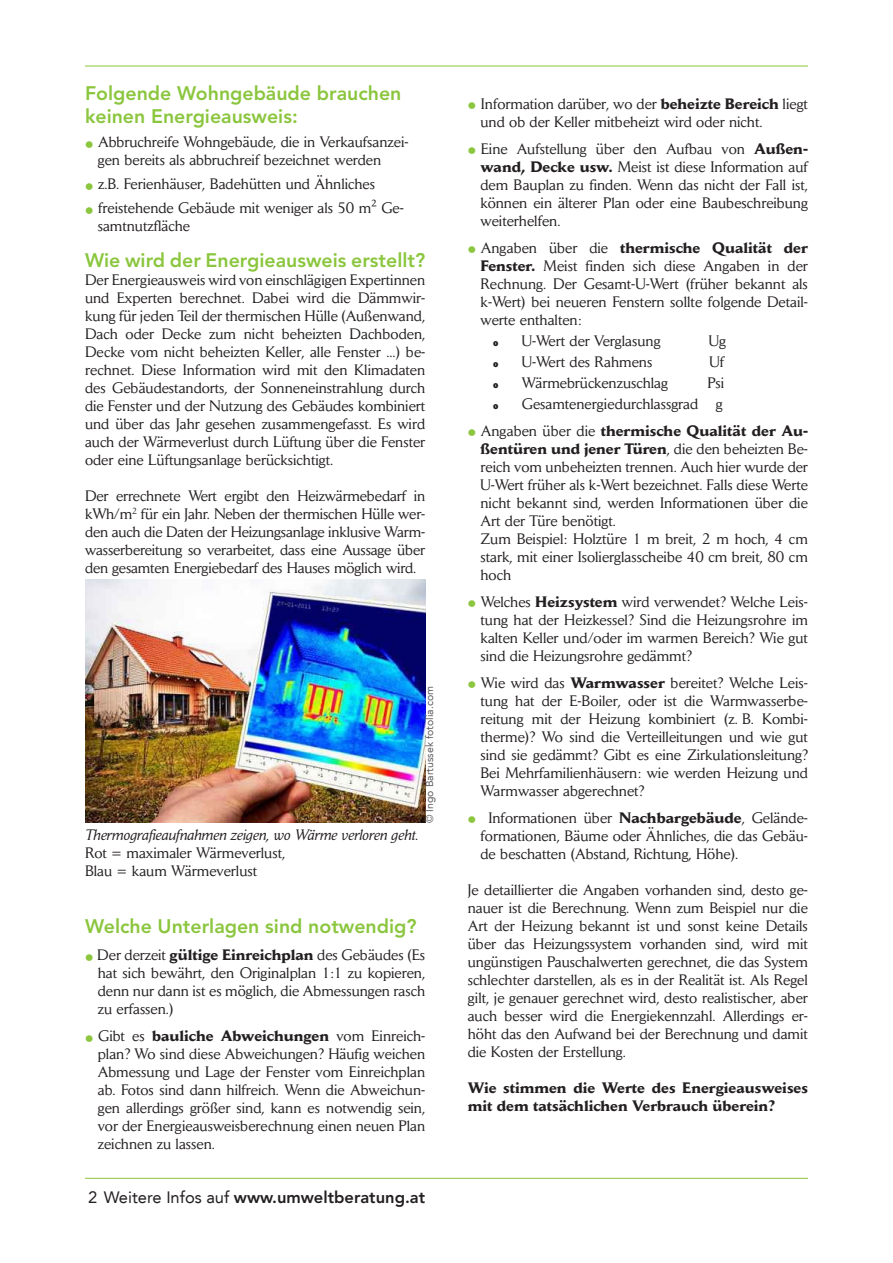
<style>
.page{position:relative;width:893px;height:1263px;background:#fff}
.page>*{position:absolute;margin:0;border:0;box-sizing:border-box;transform-origin:0 0}
.dieumweltberatung{font:800 19.5px/23.4px "Avenir LT Std";color:#8bc63e}
.t1{font:800 16.5px "Avenir LT Std";color:#231f20}
.dieumweltberatung-2{font:15px/18px "Daily News BQ";color:#231f20;text-align:justify}
.dieumweltberatung-3{font:700 15px/18px "Daily News BQ";color:#231f20}
.dieumweltberatung-4{font:italic 15px "Daily News BQ";color:#231f20}
.dieumweltberatung-5{font:10.5px "Avenir LT";color:#5f5f62}
.dieumweltberatung-6{font:900 9px "Dax";color:#231f20}
.s1{font-size:31.5px;color:#8bc63e}
.s2{font-weight:700}
.s3{font-family:"Avenir LT";font-weight:400}
</style>
<div class="page">
<hr style="left:85px;top:66px;width:723px;height:1px;background:#8bc63e">
<hr style="left:85px;top:1178px;width:723px;height:1px;background:#8bc63e">
<img style="left:85px;top:580px;width:340px;height:242px">
<p class="dieumweltberatung" style="left:85px;top:81px;width:318px">Folgende Wohngebäude brauchen keinen Energieausweis:</p>
<p class="dieumweltberatung-2" style="left:98px;top:133px;width:312px;text-indent:-13px"><span class="s1">•</span> Abbruchreife Wohngebäude, die in Verkaufsanzei&shy;gen bereits als abbruchreif bezeichnet werden</p>
<p class="dieumweltberatung-2" style="left:85px;top:175px;width:292px"><span class="s1">•</span> z.B. Ferienhäuser, Badehütten und Ähnliches</p>
<p class="dieumweltberatung-2" style="left:98px;top:199px;width:308px;text-indent:-13px"><span class="s1">•</span> freistehende Gebäude mit weniger als 50 m² Ge&shy;samtnutzfläche</p>
<p class="dieumweltberatung" style="left:85px;top:249px;width:342px">Wie wird der Energieausweis erstellt?</p>
<p class="dieumweltberatung-2" style="left:85px;top:271px;width:342px">Der Energieausweis wird von einschlägigen Expertinnen und Experten berechnet. Dabei wird die Dämmwir&shy;kung für jeden Teil der thermischen Hülle (Außenwand, Dach oder Decke zum nicht beheizten Dachboden, Decke vom nicht beheizten Keller, alle Fenster ...) be&shy;rechnet. Diese Information wird mit den Klimadaten des Gebäudestandorts, der Sonneneinstrahlung durch die Fenster und der Nutzung des Gebäudes kombiniert und über das Jahr gesehen zusammengefasst. Es wird auch der Wärmeverlust durch Lüftung über die Fenster oder eine Lüftungsanlage berücksichtigt.</p>
<p class="dieumweltberatung-2" style="left:85px;top:487px;width:342px">Der errechnete Wert ergibt den Heizwärmebedarf in kWh/m<sup>2</sup> für ein Jahr. Neben der thermischen Hülle wer&shy;den auch die Daten der Heizungsanlage inklusive Warm&shy;wasserbereitung so verarbeitet, dass eine Aussage über den gesamten Energiebedarf des Hauses möglich wird.</p>
<p class="dieumweltberatung-5" style="left:423px;top:823px;width:138px;rotate:-90deg">© Ingo Bartussek fotolia.com</p>
<p class="dieumweltberatung-4" style="left:85px;top:826px;width:335px">Thermografieaufnahmen zeigen, wo Wärme verloren geht.</p>
<p class="dieumweltberatung-2" style="left:85px;top:844px;width:202px">Rot = maximaler Wärmeverlust,</p>
<p class="dieumweltberatung-2" style="left:85px;top:862px;width:174px">Blau = kaum Wärmeverlust</p>
<p class="dieumweltberatung" style="left:85px;top:915px;width:333px">Welche Unterlagen sind notwendig?</p>
<p class="dieumweltberatung-2" style="left:98px;top:946px;width:329px;text-indent:-13px"><span class="s1">•</span> Der derzeit <span class="s2">gültige Einreichplan</span> des Gebäudes (Es hat sich bewährt, den Originalplan 1:1 zu kopieren, denn nur dann ist es möglich, die Abmessungen rasch zu erfassen.)</p>
<p class="dieumweltberatung-2" style="left:98px;top:1027px;width:329px;text-indent:-13px"><span class="s1">•</span> Gibt es <span class="s2">bauliche Abweichungen</span> vom Einreich&shy;plan? Wo sind diese Abweichungen? Häufig weichen Abmessung und Lage der Fenster vom Einreichplan ab. Fotos sind dann hilfreich. Wenn die Abweichun&shy;gen allerdings größer sind, kann es notwendig sein, vor der Energieausweisberechnung einen neuen Plan zeichnen zu lassen.</p>
<p class="t1" style="left:88px;top:1188px;width:338px"><span class="s3">2 Weitere Infos auf</span> www.umweltberatung.at</p>
<p class="dieumweltberatung-2" style="left:480px;top:94px;width:329px;text-indent:-13px"><span class="s1">•</span> Information darüber, wo der <span class="s2">beheizte Bereich</span> liegt und ob der Keller mitbeheizt wird oder nicht.</p>
<p class="dieumweltberatung-2" style="left:480px;top:139px;width:329px;text-indent:-13px"><span class="s1">•</span> Eine Aufstellung über den Aufbau von <span class="s2">Außen&shy;wand, Decke usw.</span> Meist ist diese Information auf dem Bauplan zu finden. Wenn das nicht der Fall ist, können ein älterer Plan oder eine Baubeschreibung weiterhelfen.</p>
<p class="dieumweltberatung-2" style="left:480px;top:238px;width:329px;text-indent:-13px"><span class="s1">•</span> Angaben über die <span class="s2">thermische Qualität der Fenster.</span> Meist finden sich diese Angaben in der Rechnung. Der Gesamt-U-Wert (früher bekannt als k-Wert) bei neueren Fenstern sollte folgende Detail&shy;werte enthalten:</p>
<p class="dieumweltberatung-6" style="left:493px;top:337px;width:7px">o</p>
<p class="dieumweltberatung-2" style="left:522px;top:331px;width:140px">U-Wert der Verglasung</p>
<p class="dieumweltberatung-2" style="left:709px;top:331px;width:19px">Ug</p>
<p class="dieumweltberatung-6" style="left:493px;top:358px;width:7px">o</p>
<p class="dieumweltberatung-2" style="left:522px;top:352px;width:132px">U-Wert des Rahmens</p>
<p class="dieumweltberatung-2" style="left:709px;top:352px;width:16px">Uf</p>
<p class="dieumweltberatung-6" style="left:493px;top:379px;width:7px">o</p>
<p class="dieumweltberatung-2" style="left:522px;top:373px;width:148px">Wärmebrückenzuschlag</p>
<p class="dieumweltberatung-2" style="left:707px;top:373px;width:18px">Psi</p>
<p class="dieumweltberatung-6" style="left:493px;top:400px;width:7px">o</p>
<p class="dieumweltberatung-2" style="left:522px;top:394px;width:202px">Gesamtenergiedurchlassgrad g</p>
<p class="dieumweltberatung-2" style="left:480px;top:421px;width:329px;text-indent:-13px"><span class="s1">•</span> Angaben über die <span class="s2">thermische Qualität der Au&shy;ßentüren und jener Türen</span>, die den beheizten Be&shy;reich vom unbeheizten trennen. Auch hier wurde der U-Wert früher als k-Wert bezeichnet. Falls diese Werte nicht bekannt sind, werden Informationen über die Art der Türe benötigt.</p>
<p class="dieumweltberatung-2" style="left:480px;top:529px;width:329px">Zum Beispiel: Holztüre 1 m breit, 2 m hoch, 4 cm stark, mit einer Isolierglasscheibe 40 cm breit, 80 cm hoch</p>
<p class="dieumweltberatung-2" style="left:480px;top:592px;width:329px;text-indent:-13px"><span class="s1">•</span> Welches <span class="s2">Heizsystem</span> wird verwendet? Welche Leis&shy;tung hat der Heizkessel? Sind die Heizungsrohre im kalten Keller und/oder im warmen Bereich? Wie gut sind die Heizungsrohre gedämmt?</p>
<p class="dieumweltberatung-2" style="left:480px;top:673px;width:329px;text-indent:-13px"><span class="s1">•</span> Wie wird das <span class="s2">Warmwasser</span> bereitet? Welche Leis&shy;tung hat der E-Boiler, oder ist die Warmwasserbe&shy;reitung mit der Heizung kombiniert (z. B. Kombi&shy;therme)? Wo sind die Verteilleitungen und wie gut sind sie gedämmt? Gibt es eine Zirkulationsleitung?<br>Bei Mehrfamilienhäusern: wie werden Heizung und Warmwasser abgerechnet?</p>
<p class="dieumweltberatung-2" style="left:480px;top:808px;width:329px;text-indent:-13px"><span class="s1">•</span> Informationen über <span class="s2">Nachbargebäude</span>, Gelände&shy;formationen, Bäume oder Ähnliches, die das Gebäu&shy;de beschatten (Abstand, Richtung, Höhe).</p>
<p class="dieumweltberatung-2" style="left:468px;top:880px;width:342px">Je detaillierter die Angaben vorhanden sind, desto ge&shy;nauer ist die Berechnung. Wenn zum Beispiel nur die Art der Heizung bekannt ist und sonst keine Details über das Heizungssystem vorhanden sind, wird mit ungünstigen Pauschalwerten gerechnet, die das System schlechter darstellen, als es in der Realität ist. Als Regel gilt, je genauer gerechnet wird, desto realistischer, aber auch besser wird die Energiekennzahl. Allerdings er&shy;höht das den Aufwand bei der Berechnung und damit die Kosten der Erstellung.</p>
<p class="dieumweltberatung-3" style="left:468px;top:1078px;width:342px">Wie stimmen die Werte des Energieausweises mit dem tatsächlichen Verbrauch überein?</p>
</div>
